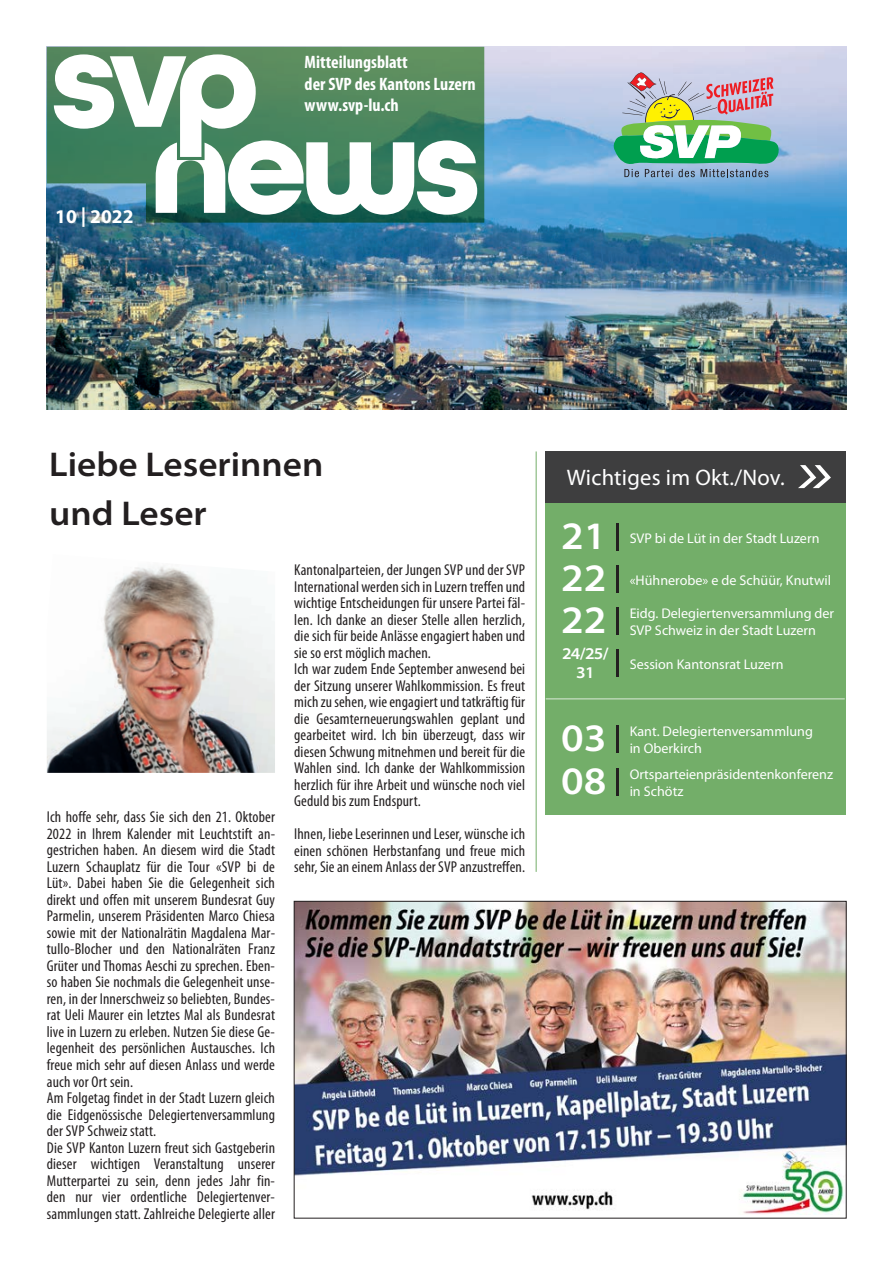
<style>
.page{position:relative;width:893px;height:1263px;background:#fff}
.page>*{position:absolute;margin:0;border:0;box-sizing:border-box;transform-origin:0 0}
.t1{font:600 semi-expanded 39px "Myriad Pro";color:#fff}
.t2{font:600 semi-expanded 34.5px/49.5px "Myriad Pro";color:#231f20}
.t3{font:22.5px "Myriad Pro";letter-spacing:.01em;color:#fff}
.t4{font:700 19.5px "Myriad Pro";color:#fff}
.t5{font:700 condensed 18px/21.6px "Myriad Pro";color:#fff}
.t6{font:600 semi-expanded 16.5px/19.8px "Myriad Pro";color:#fff;text-align:center}
.t7{font:condensed 15.75px/16.5px "Myriad Pro";letter-spacing:.01em;color:#231f20}
.t8{font:14.1px/26.2px "Myriad Pro";color:#fff}
</style>
<div class="page">
<img style="left:296px;top:903px;width:548px;height:312px">
<img style="left:47px;top:47px;width:799px;height:363px">
<svg style="left:612px;top:72px;width:167px;height:105px"></svg>
<svg style="left:47px;top:47px;width:437px;height:176px"></svg>
<svg style="left:54px;top:54px;width:423px;height:161px"></svg>
<hr style="left:536px;top:451px;width:1px;height:421px;background:#73ae69">
<div style="left:546px;top:451px;width:300px;height:363px;background:#73ae69"></div>
<hr style="left:616px;top:523px;width:2px;height:27px;background:#231f20">
<hr style="left:616px;top:565px;width:2px;height:27px;background:#231f20">
<hr style="left:616px;top:607px;width:2px;height:27px;background:#231f20">
<hr style="left:616px;top:650px;width:2px;height:27px;background:#231f20">
<hr style="left:616px;top:725px;width:2px;height:27px;background:#231f20">
<hr style="left:616px;top:768px;width:2px;height:27px;background:#231f20">
<div style="left:546px;top:451px;width:300px;height:51px;background:#3e3e3f"></div>
<svg style="left:798px;top:465px;width:33px;height:23px"></svg>
<img style="left:47px;top:566px;width:228px;height:207px">
<hr style="left:546px;top:698px;width:299px;height:1px;background:#fff">
<p class="t4" style="left:55px;top:206px;width:80px">10 | 2022</p>
<p class="t5" style="left:305px;top:51px;width:173px">Mitteilungsblatt<br>der SVP des Kantons Luzern www.svp-lu.ch</p>
<h2 class="t2" style="left:49px;top:438px;width:276px">Liebe Leserinnen und Leser</h2>
<p class="t7" style="left:47px;top:809px;width:230px">Ich hoffe sehr, dass Sie sich den 21. Oktober 2022 in Ihrem Kalender mit Leuchtstift an&shy;gestrichen haben. An diesem wird die Stadt Luzern Schauplatz für die Tour «SVP bi de Lüt». Dabei haben Sie die Gelegenheit sich direkt und offen mit unserem Bundesrat Guy Parmelin, unserem Präsidenten Marco Chiesa sowie mit der Nationalrätin Magdalena Mar&shy;tullo-Blocher und den Nationalräten Franz Grüter und Thomas Aeschi zu sprechen. Eben&shy;so haben Sie nochmals die Gelegenheit unse&shy;ren, in der Innerschweiz so beliebten, Bundes&shy;rat Ueli Maurer ein letztes Mal als Bundesrat live in Luzern zu erleben. Nutzen Sie diese Ge&shy;legenheit des persönlichen Austausches. Ich freue mich sehr auf diesen Anlass und werde auch vor Ort sein.<br>Am Folgetag findet in der Stadt Luzern gleich die Eidgenössische Delegiertenversammlung der SVP Schweiz statt.<br>Die SVP Kanton Luzern freut sich Gastgeberin dieser wichtigen Veranstaltung unserer Mutterpartei zu sein, denn jedes Jahr fin&shy;den nur vier ordentliche Delegiertenver&shy;sammlungen statt. Zahlreiche Delegierte aller</p>
<p class="t7" style="left:294px;top:562px;width:233px">Kantonalparteien, der Jungen SVP und der SVP International werden sich in Luzern treffen und wichtige Entscheidungen für unsere Partei fäl&shy;len. Ich danke an dieser Stelle allen herzlich, die sich für beide Anlässe engagiert haben und sie so erst möglich machen.<br>Ich war zudem Ende September anwesend bei der Sitzung unserer Wahlkommission. Es freut mich zu sehen, wie engagiert und tatkräftig für die Gesamterneuerungswahlen geplant und gearbeitet wird. Ich bin überzeugt, dass wir diesen Schwung mitnehmen und bereit für die Wahlen sind. Ich danke der Wahlkommission herzlich für ihre Arbeit und wünsche noch viel Geduld bis zum Endspurt.</p>
<p class="t7" style="left:294px;top:826px;width:233px;text-align:justify">Ihnen, liebe Leserinnen und Leser, wünsche ich einen schönen Herbstanfang und freue mich sehr, Sie an einem Anlass der SVP anzustreffen.</p>
<h3 class="t3" style="left:567px;top:465px;width:219px">Wichtiges im Okt./Nov.</h3>
<h1 class="t1" style="left:561px;top:511px;width:47px">21</h1>
<p class="t8" style="left:630px;top:525px;width:191px">SVP bi de Lüt in der Stadt Luzern</p>
<h1 class="t1" style="left:561px;top:553px;width:47px">22</h1>
<p class="t8" style="left:630px;top:567px;width:203px">«Hühnerobe» e de Schüür, Knutwil</p>
<p class="t8" style="left:630px;top:601px;width:206px">Eidg. Delegiertenversammlung der</p>
<h1 class="t1" style="left:561px;top:595px;width:47px">22</h1>
<p class="t8" style="left:630px;top:617px;width:188px">SVP Schweiz in der Stadt Luzern</p>
<p class="t8" style="left:630px;top:651px;width:155px">Session Kantonsrat Luzern</p>
<p class="t6" style="left:562px;top:643px;width:48px">24/25/<br>31</p>
<h1 class="t1" style="left:561px;top:713px;width:47px">03</h1>
<h1 class="t1" style="left:561px;top:756px;width:47px">08</h1>
<p class="t8" style="left:630px;top:719px;width:185px">Kant. Delegiertenversammlung</p>
<p class="t8" style="left:630px;top:735px;width:205px">in Oberkirch<br>Ortsparteienpräsidentenkonferenz</p>
<p class="t8" style="left:630px;top:778px;width:55px">in Schötz</p>
</div>
